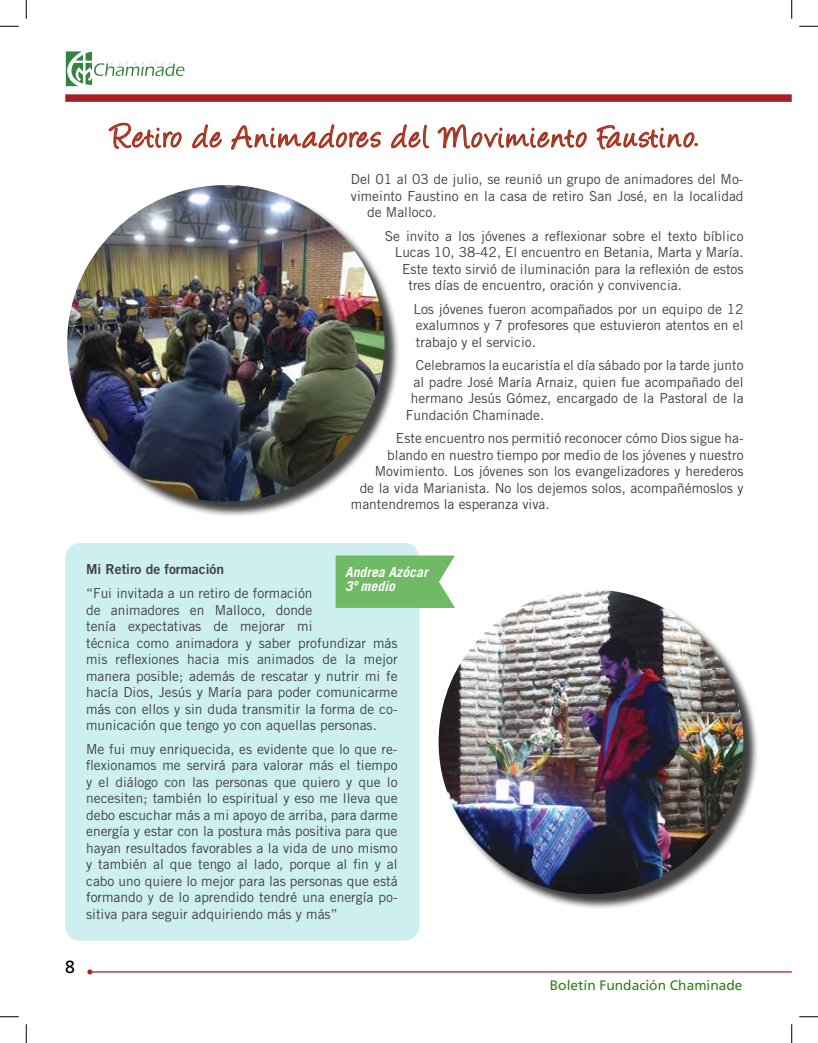
<style>
.page{position:relative;width:818px;height:1043px;background:#fff}
.page>*{position:absolute;margin:0;border:0;box-sizing:border-box;transform-origin:0 0}
.t1{font:36.25px "Angelina";letter-spacing:.07em;color:#a83521}
.t2{font:17.5px "Frutiger LT Std";color:#000}
.t3{font:13.75px/16.5px "Trade Gothic LT Std";color:#414042;text-align:justify}
.t4{font:13.75px "Frutiger LT Std";color:#307f19}
.t5{font:13.75px "Trade Gothic LT Std Bd 2";color:#414042}
.t6{font:italic 700 13.75px/13.8px "Trade Gothic LT Std";color:#fff}
</style>
<div class="page">
<svg style="left:66px;top:51px;width:118px;height:35px"></svg>
<div style="left:65px;top:94px;width:726px;height:8px;background:#a71f23"></div>
<hr style="left:90px;top:971px;width:701px;height:1px;background:#a71f23">
<svg style="left:87px;top:969px;width:5px;height:5px"></svg>
<svg style="left:107px;top:101px;width:75px;height:48px"></svg>
<svg style="left:192px;top:124px;width:29px;height:25px"></svg>
<svg style="left:230px;top:94px;width:151px;height:56px"></svg>
<svg style="left:391px;top:124px;width:39px;height:25px"></svg>
<svg style="left:437px;top:94px;width:150px;height:55px"></svg>
<svg style="left:596px;top:125px;width:102px;height:25px"></svg>
<div style="left:65px;top:543px;width:354px;height:397px;background:#cdefef;border-radius:15px"></div>
<svg style="left:335px;top:555px;width:120px;height:53px;background:#79bd6f"></svg>
<div style="left:440px;top:591px;width:318px;height:318px;background:#000;opacity:.75"></div>
<img style="left:438px;top:589px;width:305px;height:305px;border-radius:152px">
<div style="left:69px;top:187px;width:331px;height:330px;background:#000;opacity:.75"></div>
<img style="left:67px;top:185px;width:317px;height:316px;border-radius:158px">
<svg style="left:0;top:25px;width:19px;height:2px"></svg>
<svg style="left:799px;top:25px;width:19px;height:2px"></svg>
<svg style="left:0;top:1016px;width:19px;height:1px"></svg>
<svg style="left:799px;top:1016px;width:19px;height:1px"></svg>
<svg style="left:25px;top:0;width:2px;height:19px"></svg>
<svg style="left:25px;top:1024px;width:2px;height:18px"></svg>
<svg style="left:791px;top:0;width:1px;height:19px"></svg>
<svg style="left:791px;top:1024px;width:1px;height:18px"></svg>
<h1 class="t1" style="left:111px;top:122px;width:588px">Retiro de Animadores del Movimiento Faustino.</h1>
<p class="t3" style="left:351px;top:171px;width:394px">Del 01 al 03 de julio, se reunió un grupo de animadores del Mo-</p>
<p class="t3" style="left:351px;top:187px;width:394px">vimeinto Faustino en la casa de retiro San José, en la localidad</p>
<p class="t3" style="left:367px;top:204px;width:71px">de Malloco.</p>
<p class="t3" style="left:384px;top:227px;width:360px">Se invito a los jóvenes a reflexionar sobre el texto bíblico</p>
<p class="t3" style="left:394px;top:244px;width:350px">Lucas 10, 38-42, El encuentro en Betania, Marta y María.</p>
<p class="t3" style="left:402px;top:260px;width:343px">Este texto sirvió de iluminación para la reflexión de estos</p>
<p class="t3" style="left:408px;top:277px;width:275px">tres días de encuentro, oración y convivencia.</p>
<p class="t3" style="left:413px;top:300px;width:332px">Los jóvenes fueron acompañados por un equipo de 12 exalumnos y 7 profesores que estuvieron atentos en el trabajo y el servicio.</p>
<p class="t3" style="left:416px;top:357px;width:329px">Celebramos la eucaristía el día sábado por la tarde junto</p>
<p class="t3" style="left:413px;top:373px;width:331px">al padre José María Arnaiz, quien fue acompañado del</p>
<p class="t3" style="left:411px;top:390px;width:334px">hermano Jesús Gómez, encargado de la Pastoral de la</p>
<p class="t3" style="left:406px;top:406px;width:140px">Fundación Chaminade.</p>
<p class="t3" style="left:396px;top:430px;width:349px">Este encuentro nos permitió reconocer cómo Dios sigue ha-</p>
<p class="t3" style="left:387px;top:446px;width:358px">blando en nuestro tiempo por medio de los jóvenes y nuestro</p>
<p class="t3" style="left:374px;top:463px;width:370px">Movimiento. Los jóvenes son los evangelizadores y herederos</p>
<p class="t3" style="left:359px;top:479px;width:385px">de la vida Marianista. No los dejemos solos, acompañémoslos y</p>
<p class="t3" style="left:351px;top:496px;width:200px">mantendremos la esperanza viva.</p>
<p class="t5" style="left:86px;top:561px;width:139px">Mi Retiro de formación</p>
<p class="t3" style="left:86px;top:584px;width:313px;text-align:left">“Fui invitada a un retiro de formación<br>de animadores en Malloco, donde<br>tenía expectativas de mejorar mi<br>técnica como animadora y saber profundizar más mis reflexiones hacia mis animados de la mejor manera posible; además de rescatar y nutrir mi fe hacía Dios, Jesús y María para poder comunicarme más con ellos y sin duda transmitir la forma de co&shy;municación que tengo yo con aquellas personas.</p>
<p class="t3" style="left:86px;top:740px;width:313px">Me fui muy enriquecida, es evidente que lo que re&shy;flexionamos me servirá para valorar más el tiempo y el diálogo con las personas que quiero y que lo necesiten; también lo espiritual y eso me lleva que debo escuchar más a mi apoyo de arriba, para darme energía y estar con la postura más positiva para que hayan resultados favorables a la vida de uno mismo y también al que tengo al lado, porque al fin y al cabo uno quiere lo mejor para las personas que está formando y de lo aprendido tendré una energía po&shy;sitiva para seguir adquiriendo más y más”</p>
<p class="t6" style="left:345px;top:565px;width:84px">Andrea Azócar<br>3º medio</p>
<p class="t2" style="left:65px;top:956px;width:11px">8</p>
<p class="t4" style="left:550px;top:977px;width:194px">Boletín Fundación Chaminade</p>
</div>
